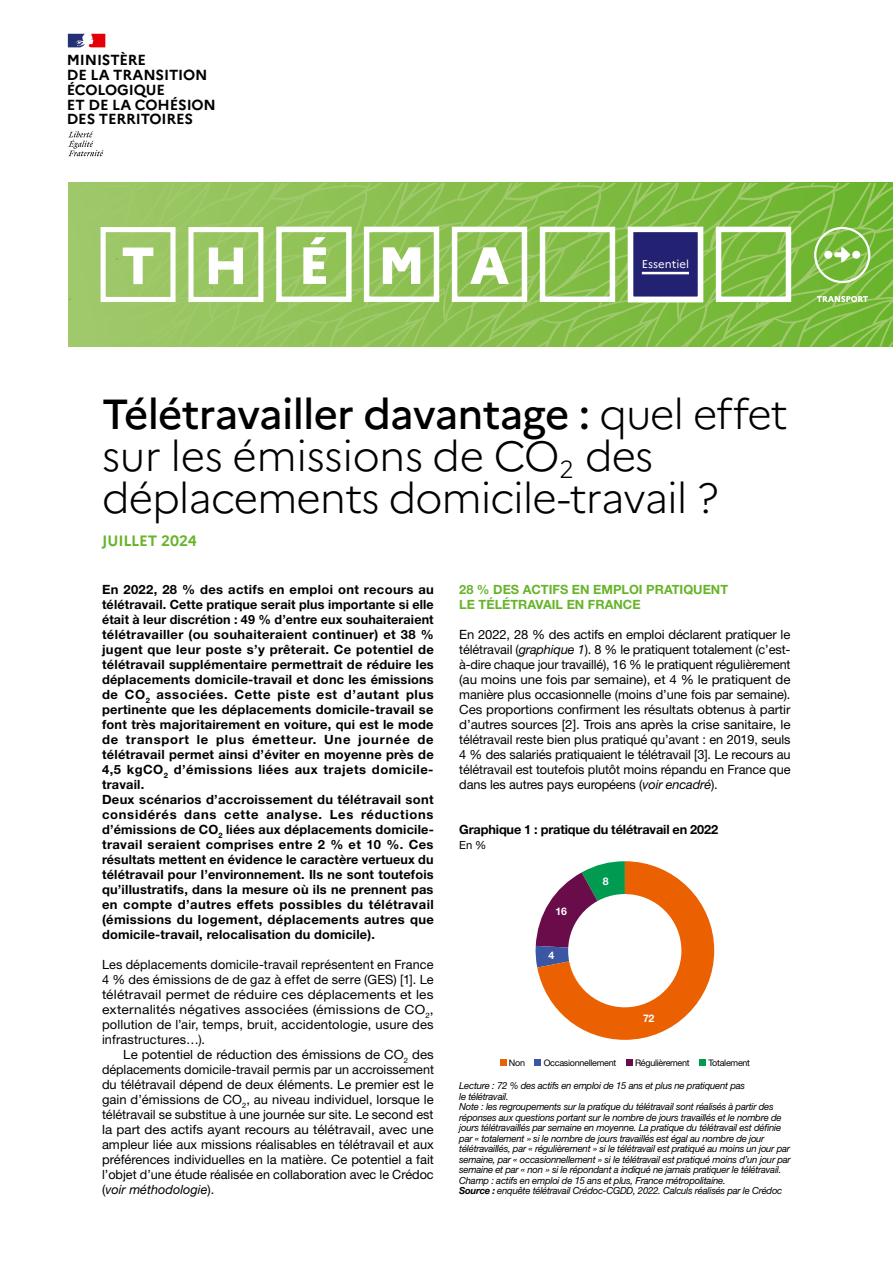
<style>
.page{position:relative;width:893px;height:1263px;background:#fff}
.page>*{position:absolute;margin:0;border:0;box-sizing:border-box;transform-origin:0 0}
.t1{font:800 52.2px "Marianne";letter-spacing:.93em;color:#fff}
.t2{font:300 42px/42px "Marianne";letter-spacing:-.025em;color:#000}
.t3{font:700 15px "Marianne";letter-spacing:-.005em;color:#67b42a}
.t4{font:700 14.55px/29.8px "Marianne";letter-spacing:-.01em;color:#000}
.t5{font:700 12.75px/15px "Helvetica Neue LT Std";letter-spacing:.02em;color:#000}
.t6{font:12.75px/15px "Helvetica Neue LT Std";color:#000;text-align:justify}
.t7{font:12.75px/15px "Helvetica Neue LT Std";color:#000;text-align:justify;scale:1.04 1}
.t8{font:700 12.75px/15px "Helvetica Neue LT Std";color:#67b42a}
.t9{font:700 12.75px "Helvetica Neue LT Std";letter-spacing:-.01em;color:#000}
.t10{font:11.25px "Marianne";letter-spacing:.005em;color:#fff}
.t11{font:11.25px "Helvetica Neue LT Std";color:#000}
.t12{font:700 10.5px "Helvetica Neue LT Std";color:#fff}
.t13{font:italic 9.75px/10.5px "Helvetica Neue LT Std";letter-spacing:-.025em;color:#000}
.t14{font:9px "Helvetica Neue LT Std";letter-spacing:-.03em;color:#000}
.s1{font-weight:500}
.s2{font-style:italic}
.s3{font-weight:700}
</style>
<div class="page">
<svg style="left:68px;top:131px;width:35px;height:25px"></svg>
<svg style="left:68px;top:34px;width:37px;height:13px"></svg>
<div style="left:500px;top:1059px;width:6px;height:7px;background:#eb6000"></div>
<div style="left:535px;top:1059px;width:6px;height:7px;background:#3b56a3"></div>
<div style="left:626px;top:1059px;width:6px;height:7px;background:#690c49"></div>
<div style="left:699px;top:1059px;width:7px;height:7px;background:#009b50"></div>
<svg style="left:535px;top:861px;width:179px;height:179px"></svg>
<div style="left:568px;top:894px;width:113px;height:113px;background:#fff;border-radius:50%"></div>
<svg style="left:68px;top:183px;width:825px;height:164px;background:#94c265"></svg>
<p class="t4" style="left:67px;top:43px;width:100px">MINISTÈRE<br>ÉCOLOGIQUE</p>
<p class="t4" style="left:67px;top:96px;width:151px;line-height:15px">ET DE LA COHÉSION<br>DES TERRITOIRES</p>
<p class="t4" style="left:67px;top:58px;width:142px">DE LA TRANSITION</p>
<h1 class="t1" style="left:121px;top:225px;width:389px">THÉMA</h1>
<p class="t10" style="left:642px;top:257px;width:49px">Essentiel</p>
<h2 class="t2" style="left:102px;top:390px;width:687px"><span class="s1">Télétravailler davantage :</span> quel effet sur les émissions de CO<sub>2</sub> des déplacements domicile-travail ?</h2>
<p class="t3" style="left:102px;top:529px;width:96px">JUILLET 2024</p>
<p class="t5" style="left:102px;top:582px;width:333px">En 2022, 28 % des actifs en emploi ont recours au télétravail. Cette pratique serait plus importante si elle était à leur discrétion : 49 % d’entre eux souhaiteraient télétravailler (ou souhaiteraient continuer) et 38 % jugent que leur poste s’y prêterait. Ce potentiel de télétravail supplémentaire permettrait de réduire les déplacements domicile-travail et donc les émissions de CO<sub>2</sub> associées. Cette piste est d’autant plus pertinente que les déplacements domicile-travail se font très majoritairement en voiture, qui est le mode de transport le plus émetteur. Une journée de télétravail permet ainsi d’éviter en moyenne près de 4,5 kgCO<sub>2</sub> d’émissions liées aux trajets domicile&shy;travail.<br>Deux scénarios d’accroissement du télétravail sont considérés dans cette analyse. Les réductions d’émissions de CO<sub>2</sub> liées aux déplacements domicile&shy;travail seraient comprises entre 2 % et 10 %. Ces résultats mettent en évidence le caractère vertueux du télétravail pour l’environnement. Ils ne sont toutefois qu’illustratifs, dans la mesure où ils ne prennent pas en compte d’autres effets possibles du télétravail (émissions du logement, déplacements autres que domicile-travail, relocalisation du domicile).</p>
<p class="t6" style="left:102px;top:957px;width:333px">Les déplacements domicile-travail représentent en France 4 % des émissions de de gaz à effet de serre (GES) [1]. Le télétravail permet de réduire ces déplacements et les externalités négatives associées (émissions de CO<sub>2</sub>, pollution de l’air, temps, bruit, accidentologie, usure des infrastructures…).</p>
<p class="t7" style="left:102px;top:1047px;width:321px;text-indent:21px">Le potentiel de réduction des émissions de CO<sub>2</sub> des déplacements domicile-travail permis par un accroissement du télétravail dépend de deux éléments. Le premier est le gain d’émissions de CO<sub>2</sub>, au niveau individuel, lorsque le télétravail se substitue à une journée sur site. Le second est la part des actifs ayant recours au télétravail, avec une ampleur liée aux missions réalisables en télétravail et aux préférences individuelles en la matière. Ce potentiel a fait l’objet d’une étude réalisée en collaboration avec le Crédoc (<span class="s2">voir méthodologie</span>).</p>
<p class="t8" style="left:459px;top:582px;width:270px">28 % DES ACTIFS EN EMPLOI PRATIQUENT<br>LE TÉLÉTRAVAIL EN FRANCE</p>
<p class="t6" style="left:459px;top:627px;width:333px">En 2022, 28 % des actifs en emploi déclarent pratiquer le télétravail (<span class="s2">graphique 1</span>). 8 % le pratiquent totalement (c’est&shy;à-dire chaque jour travaillé), 16 % le pratiquent régulièrement (au moins une fois par semaine), et 4 % le pratiquent de manière plus occasionnelle (moins d’une fois par semaine).<br>Ces proportions confirment les résultats obtenus à partir d’autres sources [2]. Trois ans après la crise sanitaire, le télétravail reste bien plus pratiqué qu’avant : en 2019, seuls 4 % des salariés pratiquaient le télétravail [3]. Le recours au télétravail est toutefois plutôt moins répandu en France que dans les autres pays européens (<span class="s2">voir encadré</span>).</p>
<p class="t9" style="left:459px;top:822px;width:260px">Graphique 1 : pratique du télétravail en 2022</p>
<p class="t11" style="left:459px;top:838px;width:29px">En %</p>
<p class="t12" style="left:555px;top:905px;width:13px">16</p>
<p class="t12" style="left:548px;top:948px;width:7px">4</p>
<p class="t12" style="left:603px;top:874px;width:7px">8</p>
<p class="t12" style="left:643px;top:1011px;width:13px">72</p>
<p class="t14" style="left:509px;top:1057px;width:18px">Non</p>
<p class="t14" style="left:544px;top:1057px;width:74px">Occasionnellement</p>
<p class="t14" style="left:635px;top:1057px;width:56px">Régulièrement</p>
<p class="t14" style="left:708px;top:1057px;width:43px">Totalement</p>
<p class="t13" style="left:459px;top:1080px;width:333px">Lecture : 72 % des actifs en emploi de 15 ans et plus ne pratiquent pas<br>le télétravail.<br>Note : les regroupements sur la pratique du télétravail sont réalisés à partir des réponses aux questions portant sur le nombre de jours travaillés et le nombre de jours télétravaillés par semaine en moyenne. La pratique du télétravail est définie par « totalement » si le nombre de jours travaillés est égal au nombre de jour télétravaillés, par « régulièrement » si le télétravail est pratiqué au moins un jour par semaine, par « occasionnellement » si le télétravail est pratiqué moins d’un jour par semaine et par « non » si le répondant a indiqué ne jamais pratiquer le télétravail.<br>Champ : actifs en emploi de 15 ans et plus, France métropolitaine.<br><span class="s3">Source :</span> enquête télétravail Crédoc-CGDD, 2022. Calculs réalisés par le Crédoc</p>
</div>
